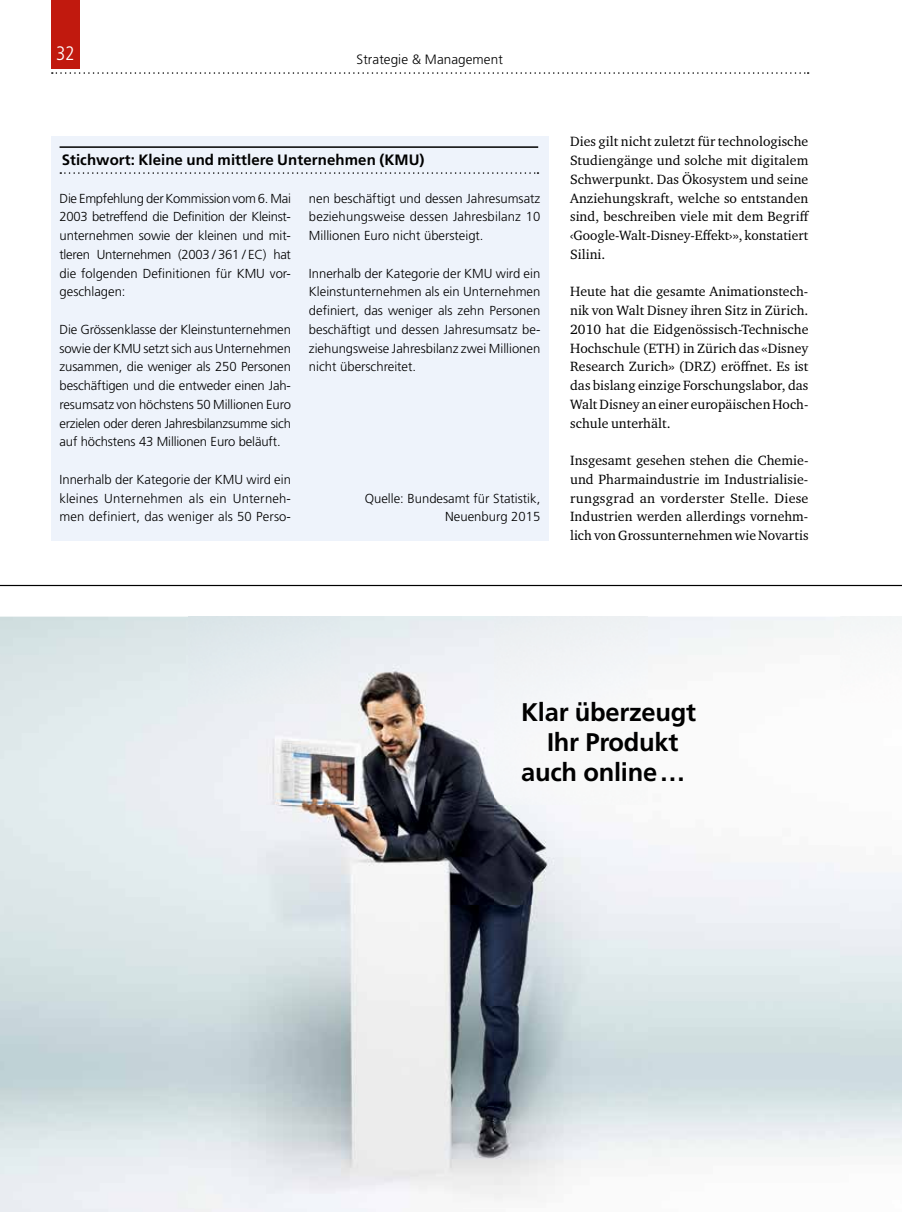
<style>
.page{position:relative;width:902px;height:1212px;background:#fff}
.page>*{position:absolute;margin:0;border:0;box-sizing:border-box;transform-origin:0 0}
.t1{font:700 25.5px/30px "Frutiger LT Com";letter-spacing:-.01em;color:#000;text-align:center}
.t2{font:300 condensed 19.5px "Frutiger LT Std";color:#fff}
.t3{font:700 15px "Frutiger LT Std";letter-spacing:.005em;color:#000}
.t4{font:13.8px/18.8px "Charter ITC Std";letter-spacing:.005em;color:#000;text-align:justify}
.t5{font:300 13.5px "Frutiger LT Std";letter-spacing:.005em;color:#000}
.t6{font:300 13.05px/18.8px "Frutiger LT Std";color:#000;text-align:justify}
</style>
<div class="page">
<div style="left:51px;top:0;width:29px;height:68px;background:#c1190e"></div>
<svg style="left:52px;top:72px;width:756px;height:2px"></svg>
<hr style="left:0;top:585px;width:901px;height:1px;background:#000">
<div style="left:51px;top:136px;width:498px;height:404px;background:#eef3fb"></div>
<hr style="left:60px;top:146px;width:478px;height:2px;background:#000">
<svg style="left:60px;top:172px;width:478px;height:2px"></svg>
<img style="left:188px;top:617px;width:459px;height:591px">
<h2 class="t2" style="left:56px;top:42px;width:20px">32</h2>
<p class="t5" style="left:356px;top:51px;width:148px">Strategie &amp; Management</p>
<p class="t3" style="left:62px;top:151px;width:364px">Stichwort: Kleine und mittlere Unternehmen (KMU)</p>
<p class="t6" style="left:60px;top:189px;width:233px">Die Empfehlung der Kommission vom 6. Mai 2003 betreffend die Definition der Kleinst&shy;unternehmen sowie der kleinen und mit&shy;tleren Unternehmen (2003 / 361 / EC) hat die folgenden Definitionen für KMU vor&shy;geschlagen:</p>
<p class="t6" style="left:60px;top:320px;width:233px">Die Grössenklasse der Kleinstunternehmen sowie der KMU setzt sich aus Unternehmen zusammen, die weniger als 250 Personen beschäftigen und die entweder einen Jah&shy;resumsatz von höchstens 50 Millionen Euro erzielen oder deren Jahresbilanzsumme sich auf höchstens 43 Millionen Euro beläuft.</p>
<p class="t6" style="left:60px;top:470px;width:233px">Innerhalb der Kategorie der KMU wird ein kleines Unternehmen als ein Unterneh&shy;men definiert, das weniger als 50 Perso-</p>
<p class="t6" style="left:309px;top:189px;width:233px">nen beschäftigt und dessen Jahresumsatz beziehungsweise dessen Jahresbilanz 10<br>Millionen Euro nicht übersteigt.</p>
<p class="t6" style="left:309px;top:264px;width:233px">Innerhalb der Kategorie der KMU wird ein Kleinstunternehmen als ein Unternehmen definiert, das weniger als zehn Personen beschäftigt und dessen Jahresumsatz be&shy;ziehungsweise Jahresbilanz zwei Millionen nicht überschreitet.</p>
<p class="t6" style="left:365px;top:489px;width:177px;text-align:right">Quelle: Bundesamt für Statistik,<br>Neuenburg 2015</p>
<p class="t4" style="left:570px;top:132px;width:240px">Dies gilt nicht zuletzt für technologische Studiengänge und solche mit digitalem Schwerpunkt. Das Ökosystem und seine Anziehungskraft, welche so entstanden sind, beschreiben viele mit dem Begriff ‹Google-Walt-Disney-Effekt›», konstatiert Silini.</p>
<p class="t4" style="left:570px;top:282px;width:240px">Heute hat die gesamte Animationstech&shy;nik von Walt Disney ihren Sitz in Zürich.<br>2010 hat die Eidgenössisch-Technische Hochschule (ETH) in Zürich das «Disney Research Zurich» (DRZ) eröffnet. Es ist das bislang einzige Forschungslabor, das Walt Disney an einer europäischen Hoch&shy;schule unterhält.</p>
<p class="t4" style="left:570px;top:451px;width:240px">Insgesamt gesehen stehen die Chemie&shy;und Pharmaindustrie im Industrialisie&shy;rungsgrad an vorderster Stelle. Diese Industrien werden allerdings vornehm&shy;lich von Grossunternehmen wie Novartis</p>
<h1 class="t1" style="left:521px;top:697px;width:176px">Klar überzeugt<br>Ihr Produkt auch online …</h1>
</div>
